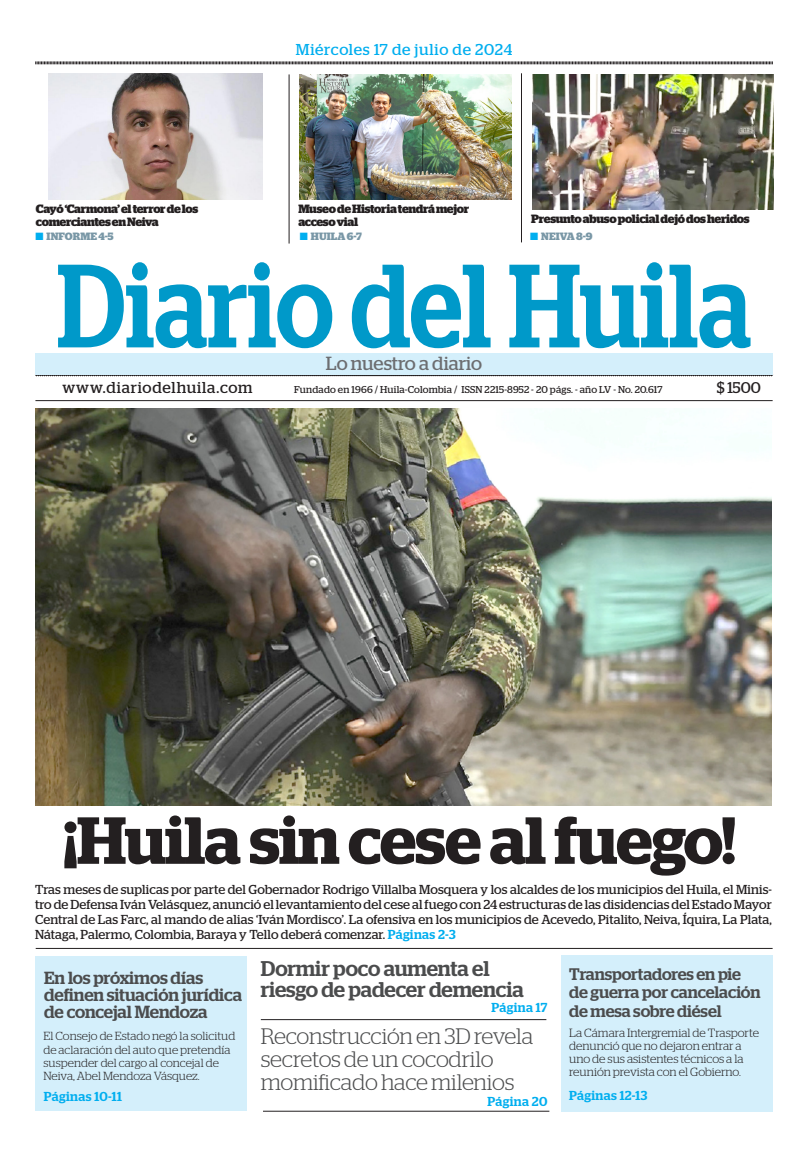
<style>
.page{position:relative;width:801px;height:1154px;background:#fff}
.page>*{position:absolute;margin:0;border:0;box-sizing:border-box;transform-origin:0 0}
.t1{font:600 66.4px "Stag";letter-spacing:-.015em;color:#231f20}
.TITULO_1{font:300 22.3px/23px "Stag";letter-spacing:-.015em;color:#4b4c4d}
.TITULO_1-2{font:500 21.3px/21px "Stag";letter-spacing:-.005em;color:#4b4c4d}
.TITULO_1-3{font:19px "Stag";color:#6c6d70}
.TITULO_1-4{font:500 17.5px/17.4px "Stag";letter-spacing:-.01em;color:#4b4c4d}
.TITULO_1-5{font:500 16.7px/18.6px "Stag";letter-spacing:-.005em;color:#4b4c4d}
.t2{font:15.7px "Stag";letter-spacing:.035em;color:#00aeef}
.t3{font:15.7px "Stag";letter-spacing:.05em;color:#231f20}
.t4{font:15.6px "Stag";color:#231f20}
.TITULO_1-6{font:13px/15px "Stag";letter-spacing:.005em;color:#231f20;text-align:justify}
.TITULO_1-7{font:500 13px "Stag";letter-spacing:.025em;color:#00aeef}
.No_Spacing{font:700 12px/12.8px "Stag";letter-spacing:-.03em;color:#231f20}
.t5{font:300 11.9px/12.9px "Stag";color:#231f20}
.t6{font:300 11.7px/13.4px "Stag";color:#231f20}
.TEXTO{font:700 10.6px "Stag";letter-spacing:.01em;color:#7997a6}
.t7{font:10px "Stag";letter-spacing:.02em;color:#231f20}
.s1{color:#00aeef}
.s2{font-weight:500;color:#00aeef}
</style>
<div class="page">
<img style="left:532px;top:74px;width:241px;height:135px">
<svg style="left:35px;top:61px;width:738px;height:4px;background:#908e8f"></svg>
<svg style="left:58px;top:262px;width:692px;height:86px"></svg>
<svg style="left:35px;top:374px;width:738px;height:2px"></svg>
<hr style="left:35px;top:400px;width:737px;height:1px;background:#231f20">
<div style="left:35px;top:353px;width:737px;height:21px;background:#d4effb"></div>
<div style="left:36px;top:956px;width:211px;height:155px;background:#d4effb"></div>
<div style="left:561px;top:955px;width:211px;height:156px;background:#d4effb"></div>
<hr style="left:261px;top:1019px;width:285px;height:1px;background:#231f20">
<hr style="left:263px;top:1111px;width:286px;height:1px;background:#231f20">
<hr style="left:289px;top:74px;width:1px;height:169px;background:#231f20">
<hr style="left:521px;top:73px;width:1px;height:169px;background:#231f20">
<img style="left:299px;top:74px;width:212px;height:125px">
<img style="left:49px;top:73px;width:213px;height:126px">
<hr style="left:36px;top:948px;width:736px;height:1px;background:#231f20">
<img style="left:36px;top:408px;width:736px;height:397px">
<p class="t2" style="left:296px;top:41px;width:218px">Miércoles 17 de julio de 2024</p>
<p class="No_Spacing" style="left:36px;top:202px;width:164px">Cayó ‘Carmona’ el terror de los comerciantes en Neiva</p>
<p class="No_Spacing" style="left:298px;top:202px;width:172px">Museo de Historia tendrá mejor acceso vial</p>
<p class="TEXTO" style="left:36px;top:231px;width:79px"><span class="s1">■</span> INFORME 4-5</p>
<p class="TEXTO" style="left:300px;top:231px;width:63px"><span class="s1">■</span> HUILA 6-7</p>
<p class="No_Spacing" style="left:531px;top:212px;width:220px">Presunto abuso policial dejó dos heridos</p>
<p class="TEXTO" style="left:530px;top:231px;width:64px"><span class="s1">■</span> NEIVA 8-9</p>
<p class="TITULO_1-3" style="left:326px;top:353px;width:158px">Lo nuestro a diario</p>
<p class="t7" style="left:294px;top:383px;width:370px">Fundado en 1966 / Huila-Colombia / ISSN 2215-8952 - 20 págs. - año LV - No. 20.617</p>
<p class="t3" style="left:62px;top:379px;width:192px">www.diariodelhuila.com</p>
<p class="t4" style="left:717px;top:378px;width:46px">$ 1500</p>
<p class="t1" style="left:63px;top:801px;width:674px">¡Huila sin cese al fuego!</p>
<p class="TITULO_1-6" style="left:35px;top:881px;width:738px">Tras meses de suplicas por parte del Gobernador Rodrigo Villalba Mosquera y los alcaldes de los municipios del Huila, el Minis&shy;tro de Defensa Iván Velásquez, anunció el levantamiento del cese al fuego con 24 estructuras de las disidencias del Estado Mayor Central de Las Farc, al mando de alias ‘Iván Mordisco’. La ofensiva en los municipios de Acevedo, Pitalito, Neiva, Íquira, La Plata, Nátaga, Palermo, Colombia, Baraya y Tello deberá comenzar. <span class="s2">Páginas 2-3</span></p>
<p class="TITULO_1-4" style="left:44px;top:968px;width:199px">En los próximos días definen situación jurídica de concejal Mendoza</p>
<p class="t6" style="left:43px;top:1029px;width:193px">El Consejo de Estado negó la solicitud de aclaración del auto que pretendía suspender del cargo al concejal de Neiva, Abel Mendoza Vásquez.</p>
<p class="TITULO_1-7" style="left:44px;top:1089px;width:79px">Páginas 10-11</p>
<p class="TITULO_1-2" style="left:261px;top:957px;width:264px">Dormir poco aumenta el riesgo de padecer demencia</p>
<p class="TITULO_1-7" style="left:491px;top:999px;width:57px">Página 17</p>
<p class="TITULO_1" style="left:261px;top:1024px;width:274px">Reconstrucción en 3D revela secretos de un cocodrilo momificado hace milenios</p>
<p class="TITULO_1-7" style="left:487px;top:1093px;width:61px">Página 20</p>
<p class="TITULO_1-5" style="left:569px;top:964px;width:173px">Transportadores en pie</p>
<p class="TITULO_1-5" style="left:569px;top:983px;width:193px">de guerra por cancelación de mesa sobre diésel</p>
<p class="t5" style="left:569px;top:1026px;width:191px">La Cámara Intergremial de Trasporte denunció que no dejaron entrar a uno de sus asistentes técnicos a la reunión prevista con el Gobierno.</p>
<p class="TITULO_1-7" style="left:569px;top:1088px;width:79px">Páginas 12-13</p>
</div>
